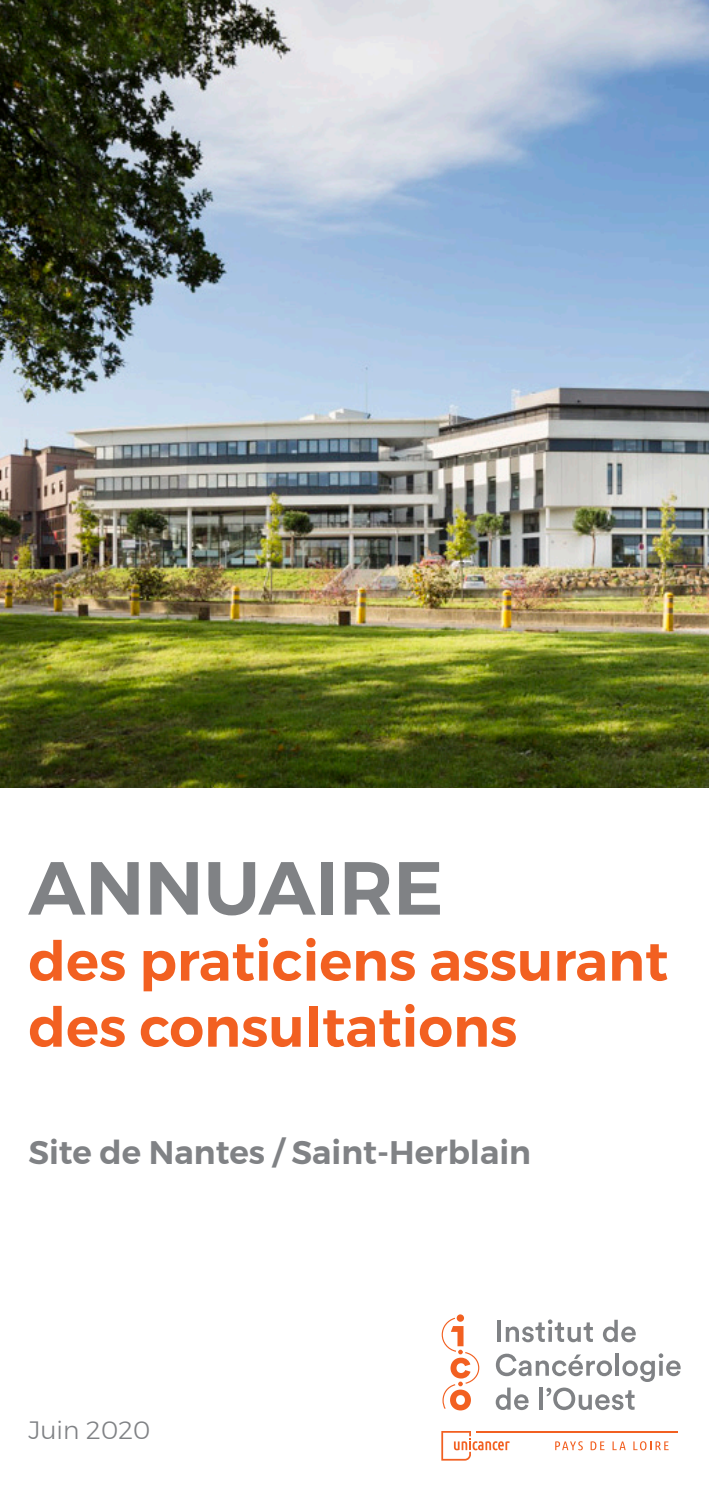
<style>
.page{position:relative;width:709px;height:1489px;background:#fff}
.page>*{position:absolute;margin:0;border:0;box-sizing:border-box;transform-origin:0 0}
.t1{font:600 75px "Montserrat";color:#808285}
.t2{font:600 55px/66px "Montserrat";color:#f26021}
.t3{font:600 32.5px "Montserrat";color:#808285}
.t4{font:300 25px "Montserrat";color:#808285}
</style>
<div class="page">
<img style="left:0;top:0;width:709px;height:787px">
<svg style="left:456px;top:1314px;width:8px;height:7px"></svg>
<svg style="left:441px;top:1317px;width:38px;height:93px"></svg>
<hr style="left:497px;top:1320px;width:4px;height:21px;background:#808285">
<svg style="left:506px;top:1319px;width:87px;height:23px"></svg>
<svg style="left:603px;top:1319px;width:32px;height:23px"></svg>
<svg style="left:496px;top:1353px;width:116px;height:22px"></svg>
<hr style="left:615px;top:1353px;width:4px;height:22px;background:#808285">
<svg style="left:622px;top:1353px;width:58px;height:28px"></svg>
<svg style="left:495px;top:1387px;width:33px;height:22px"></svg>
<hr style="left:539px;top:1387px;width:4px;height:22px;background:#808285">
<svg style="left:546px;top:1387px;width:88px;height:22px"></svg>
<svg style="left:555px;top:1441px;width:28px;height:9px"></svg>
<svg style="left:590px;top:1441px;width:14px;height:8px"></svg>
<svg style="left:612px;top:1441px;width:13px;height:8px"></svg>
<svg style="left:633px;top:1441px;width:35px;height:9px"></svg>
<hr style="left:476px;top:1430px;width:201px;height:2px;background:#f26021">
<svg style="left:441px;top:1430px;width:68px;height:30px"></svg>
<p class="t1" style="left:28px;top:828px;width:416px">ANNUAIRE</p>
<p class="t2" style="left:28px;top:928px;width:641px">des praticiens assurant des consultations</p>
<p class="t3" style="left:28px;top:1126px;width:504px">Site de Nantes / Saint-Herblain</p>
<p class="t4" style="left:28px;top:1410px;width:124px">Juin 2020</p>
</div>
